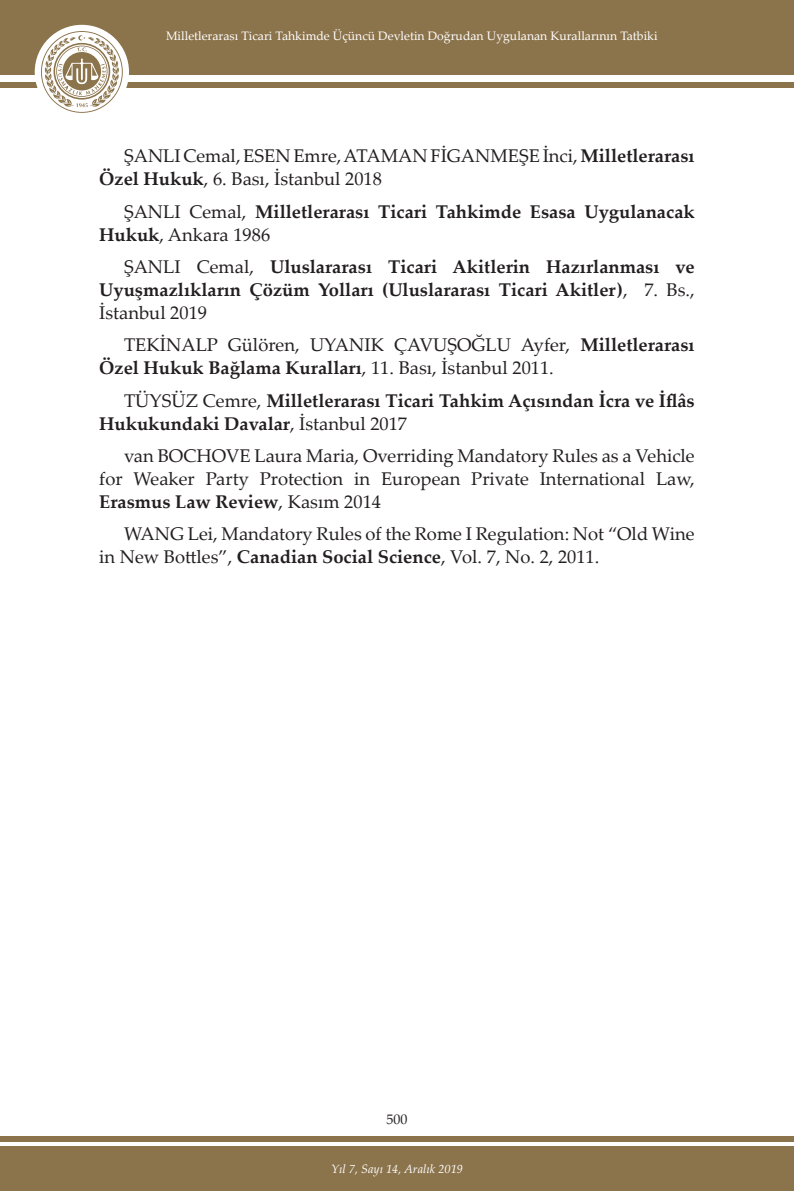
<style>
.page{position:relative;width:794px;height:1191px;background:#fff}
.page>*{position:absolute;margin:0;border:0;box-sizing:border-box;transform-origin:0 0}
.t1{font:18.38px/22.8px "Palatino Linotype";color:#231f20}
.t2{font:700 18.38px/22.8px "Palatino Linotype";color:#231f20}
.t3{font:14px "Palatino Linotype";color:#231f20}
.t4{font:12.25px "Palatino Linotype";color:#fff}
.t5{font:italic 12.25px "Palatino Linotype";color:#fff}
.s1{font-weight:700}
.s2{font-weight:400}
</style>
<div class="page">
<div style="left:0;top:1136px;width:794px;height:5px;background:#8b734b"></div>
<div style="left:0;top:1146px;width:794px;height:45px;background:#8b734b"></div>
<div style="left:0;top:82px;width:794px;height:6px;background:#8b734b"></div>
<div style="left:0;top:0;width:794px;height:74px;background:#8b734b"></div>
<div style="left:35px;top:25px;width:94px;height:94px;background:#fff;border-radius:50%"></div>
<svg style="left:41px;top:31px;width:82px;height:82px"></svg>
<p class="t4" style="left:166px;top:28px;width:493px">Milletlerarası Ticari Tahkimde Üçüncü Devletin Doğrudan Uygulanan Kurallarının Tatbiki</p>
<p class="t1" style="left:99px;top:144px;width:597px;text-indent:25px">ŞANLI Cemal, ESEN Emre, ATAMAN FİGANMEŞE İnci, <span class="s1">Milletlerarası<br>Özel Hukuk</span>, 6. Bası, İstanbul 2018</p>
<p class="t2" style="left:99px;top:199px;width:597px;text-indent:25px"><span class="s2">ŞANLI Cemal,</span> Milletlerarası Ticari Tahkimde Esasa Uygulanacak<br>Hukuk<span class="s2">, Ankara 1986</span></p>
<p class="t2" style="left:99px;top:255px;width:597px;text-align:justify;text-indent:25px"><span class="s2">ŞANLI Cemal,</span> Uluslararası Ticari Akitlerin Hazırlanması ve Uyuşmazlıkların Çözüm Yolları (Uluslararası Ticari Akitler)<span class="s2">, 7. Bs., İstanbul 2019</span></p>
<p class="t1" style="left:99px;top:333px;width:597px;text-indent:25px">TEKİNALP Gülören, UYANIK ÇAVUŞOĞLU Ayfer, <span class="s1">Milletlerarası<br>Özel Hukuk Bağlama Kuralları</span>, 11. Bası, İstanbul 2011.</p>
<p class="t2" style="left:99px;top:388px;width:597px;text-indent:25px"><span class="s2">TÜYSÜZ Cemre,</span> Milletlerarası Ticari Tahkim Açısından İcra ve İflâs<br>Hukukundaki Davalar<span class="s2">, İstanbul 2017</span></p>
<p class="t1" style="left:99px;top:444px;width:597px;text-align:justify;text-indent:25px">van BOCHOVE Laura Maria, Overriding Mandatory Rules as a Vehicle for Weaker Party Protection in European Private International Law, <span class="s1">Erasmus Law Review</span>, Kasım 2014</p>
<p class="t1" style="left:99px;top:522px;width:597px;text-indent:25px">WANG Lei, Mandatory Rules of the Rome I Regulation: Not “Old Wine in New Bottles”, <span class="s1">Canadian Social Science</span>, Vol. 7, No. 2, 2011.</p>
<p class="t3" style="left:386px;top:1109px;width:22px">500</p>
<p class="t5" style="left:331px;top:1159px;width:133px">Yıl 7, Sayı 14, Aralık 2019</p>
</div>
